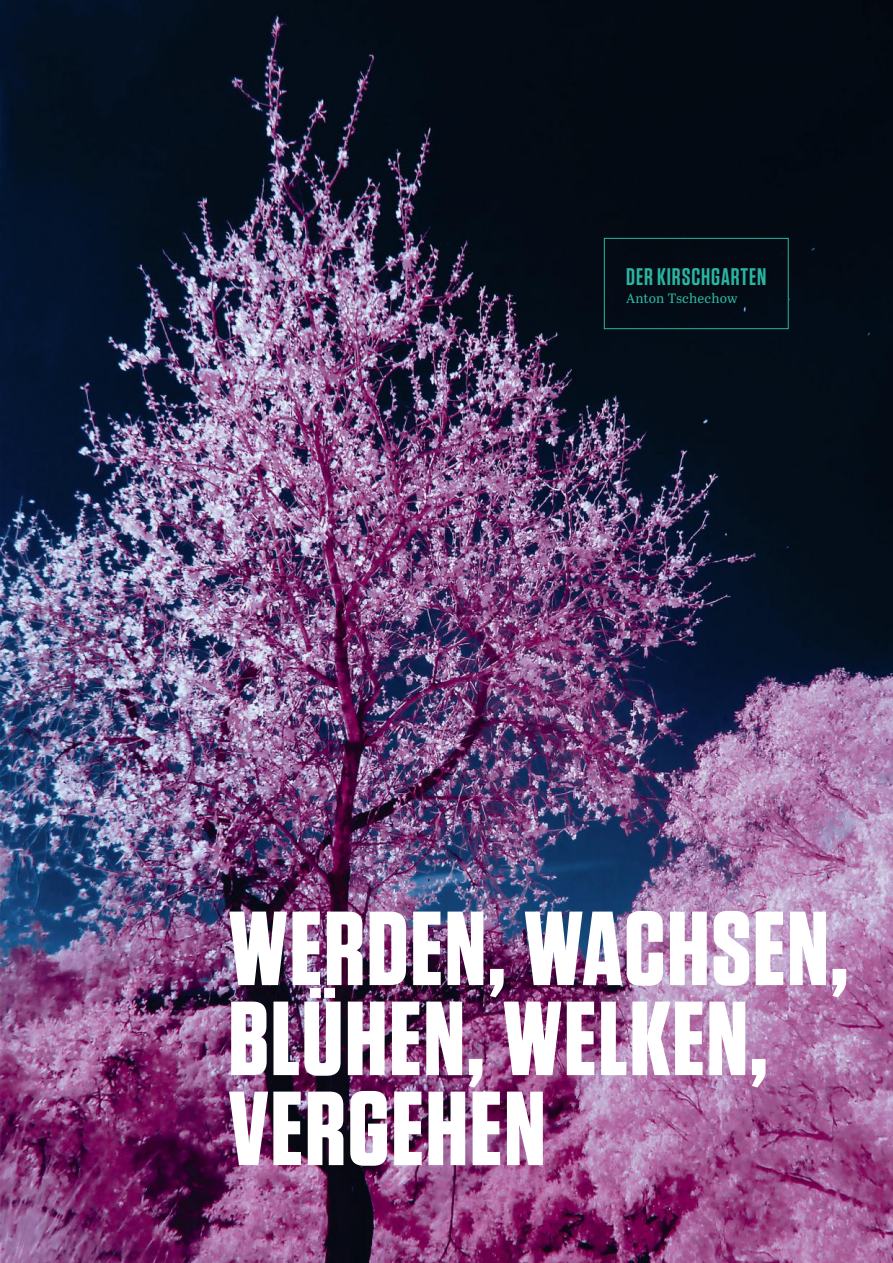
<style>
.page{position:relative;width:893px;height:1263px;background:#fff}
.page>*{position:absolute;margin:0;border:0;box-sizing:border-box;transform-origin:0 0}
.t1{font:700 105px/90px "Tungsten";letter-spacing:.02em;color:#fff}
.t2{font:600 24px "Tungsten";letter-spacing:.04em;color:#2bb5a1}
.t3{font:13.5px "Abril Text";letter-spacing:.015em;color:#2bb5a1}
</style>
<div class="page">
<img style="left:0;top:0;width:893px;height:1263px">
<div style="left:604px;top:238px;width:185px;height:91px;border:1px solid #2bb5a1"></div>
<p class="t2" style="left:626px;top:264px;width:142px">DER KIRSCHGARTEN</p>
<p class="t3" style="left:626px;top:288px;width:113px">Anton Tschechow</p>
<p class="t1" style="left:229px;top:907px;width:621px">WERDEN, WACHSEN,<br>BLÜHEN, WELKEN,<br>VERGEHEN</p>
</div>
